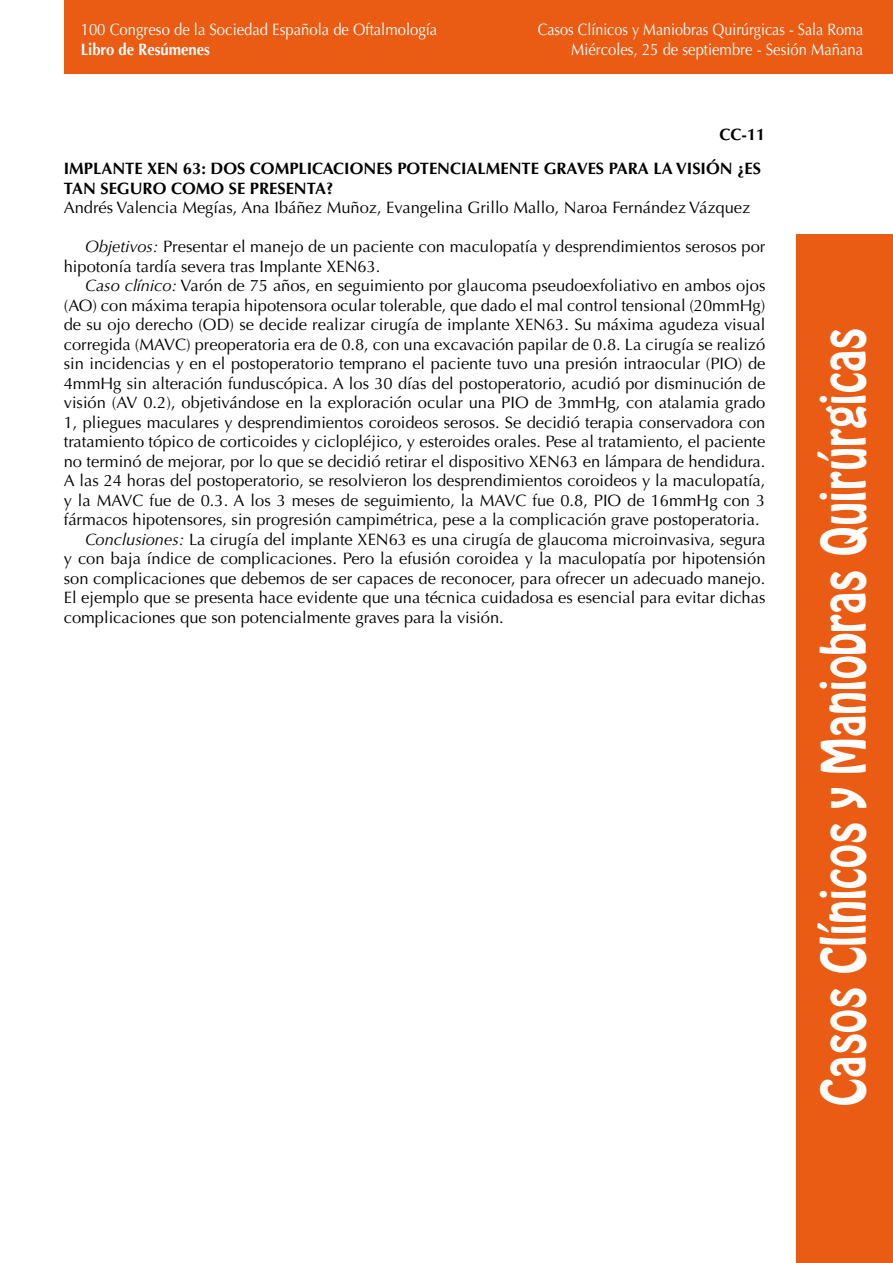
<style>
.page{position:relative;width:893px;height:1263px;background:#fff}
.page>*{position:absolute;margin:0;border:0;box-sizing:border-box;transform-origin:0 0}
.t1{font:54px "Hobo Std";color:#fff;scale:.8 1}
.t2{font:16.5px/19.5px "Optima LT Std";color:#000}
.t3{font:700 16.5px/34.5px "Optima LT Std";color:#000;text-align:right}
.t4{font:16.5px "Optima LT Std";color:#fff;scale:.9 1}
.t5{font:16.5px "Optima LT Std";color:#fff;scale:.87 1}
.t6{font:700 16.5px "Optima LT Std";color:#fff;scale:.9 1}
.s1{font-style:italic}
</style>
<div class="page">
<div style="left:796px;top:234px;width:97px;height:1029px;background:#ea5b13"></div>
<div style="left:64px;top:0;width:829px;height:74px;background:#ea5b13"></div>
<p class="t4" style="left:81px;top:20px;width:398px">100 Congreso de la Sociedad Española de Oftalmología</p>
<p class="t5" style="left:538px;top:20px;width:375px">Casos Clínicos y Maniobras Quirúrgicas - Sala Roma</p>
<p class="t6" style="left:81px;top:39px;width:145px">Libro de Resúmenes</p>
<p class="t4" style="left:571px;top:39px;width:326px">Miércoles, 25 de septiembre - Sesión Mañana</p>
<p class="t3" style="left:64px;top:117px;width:703px">CC-11<br>IMPLANTE XEN 63: DOS COMPLICACIONES POTENCIALMENTE GRAVES PARA LA VISIÓN ¿ES</p>
<p class="t3" style="left:64px;top:171px;width:271px">TAN SEGURO COMO SE PRESENTA?</p>
<p class="t2" style="left:64px;top:198px;width:688px">Andrés Valencia Megías, Ana Ibáñez Muñoz, Evangelina Grillo Mallo, Naroa Fernández Vázquez</p>
<p class="t2" style="left:64px;top:237px;width:703px;text-indent:21px"><span class="s1">Objetivos:</span> Presentar el manejo de un paciente con maculopatía y desprendimientos serosos por hipotonía tardía severa tras Implante XEN63.</p>
<p class="t2" style="left:85px;top:276px;width:682px"><span class="s1">Caso clínico:</span> Varón de 75 años, en seguimiento por glaucoma pseudoexfoliativo en ambos ojos</p>
<p class="t2" style="left:64px;top:296px;width:703px">(AO) con máxima terapia hipotensora ocular tolerable, que dado el mal control tensional (20mmHg)</p>
<p class="t2" style="left:64px;top:315px;width:703px">de su ojo derecho (OD) se decide realizar cirugía de implante XEN63. Su máxima agudeza visual</p>
<p class="t2" style="left:64px;top:335px;width:703px">corregida (MAVC) preoperatoria era de 0.8, con una excavación papilar de 0.8. La cirugía se realizó</p>
<p class="t2" style="left:64px;top:354px;width:703px">sin incidencias y en el postoperatorio temprano el paciente tuvo una presión intraocular (PIO) de</p>
<p class="t2" style="left:64px;top:374px;width:703px">4mmHg sin alteración funduscópica. A los 30 días del postoperatorio, acudió por disminución de</p>
<p class="t2" style="left:64px;top:393px;width:703px">visión (AV 0.2), objetivándose en la exploración ocular una PIO de 3mmHg, con atalamia grado</p>
<p class="t2" style="left:64px;top:413px;width:703px">1, pliegues maculares y desprendimientos coroideos serosos. Se decidió terapia conservadora con</p>
<p class="t2" style="left:64px;top:432px;width:703px">tratamiento tópico de corticoides y ciclopléjico, y esteroides orales. Pese al tratamiento, el paciente</p>
<p class="t2" style="left:64px;top:452px;width:703px">no terminó de mejorar, por lo que se decidió retirar el dispositivo XEN63 en lámpara de hendidura.</p>
<p class="t2" style="left:64px;top:471px;width:703px">A las 24 horas del postoperatorio, se resolvieron los desprendimientos coroideos y la maculopatía,</p>
<p class="t2" style="left:64px;top:491px;width:703px">y la MAVC fue de 0.3. A los 3 meses de seguimiento, la MAVC fue 0.8, PIO de 16mmHg con 3</p>
<p class="t2" style="left:64px;top:510px;width:697px">fármacos hipotensores, sin progresión campimétrica, pese a la complicación grave postoperatoria.</p>
<p class="t2" style="left:85px;top:530px;width:682px"><span class="s1">Conclusiones:</span> La cirugía del implante XEN63 es una cirugía de glaucoma microinvasiva, segura</p>
<p class="t2" style="left:64px;top:549px;width:703px">y con baja índice de complicaciones. Pero la efusión coroidea y la maculopatía por hipotensión</p>
<p class="t2" style="left:64px;top:569px;width:703px">son complicaciones que debemos de ser capaces de reconocer, para ofrecer un adecuado manejo.</p>
<p class="t2" style="left:64px;top:588px;width:703px">El ejemplo que se presenta hace evidente que una técnica cuidadosa es esencial para evitar dichas</p>
<p class="t2" style="left:64px;top:608px;width:441px">complicaciones que son potencialmente graves para la visión.</p>
<h1 class="t1" style="left:806px;top:1105px;width:974px;rotate:-90deg">Casos Clínicos y Maniobras Quirúrgicas</h1>
</div>
